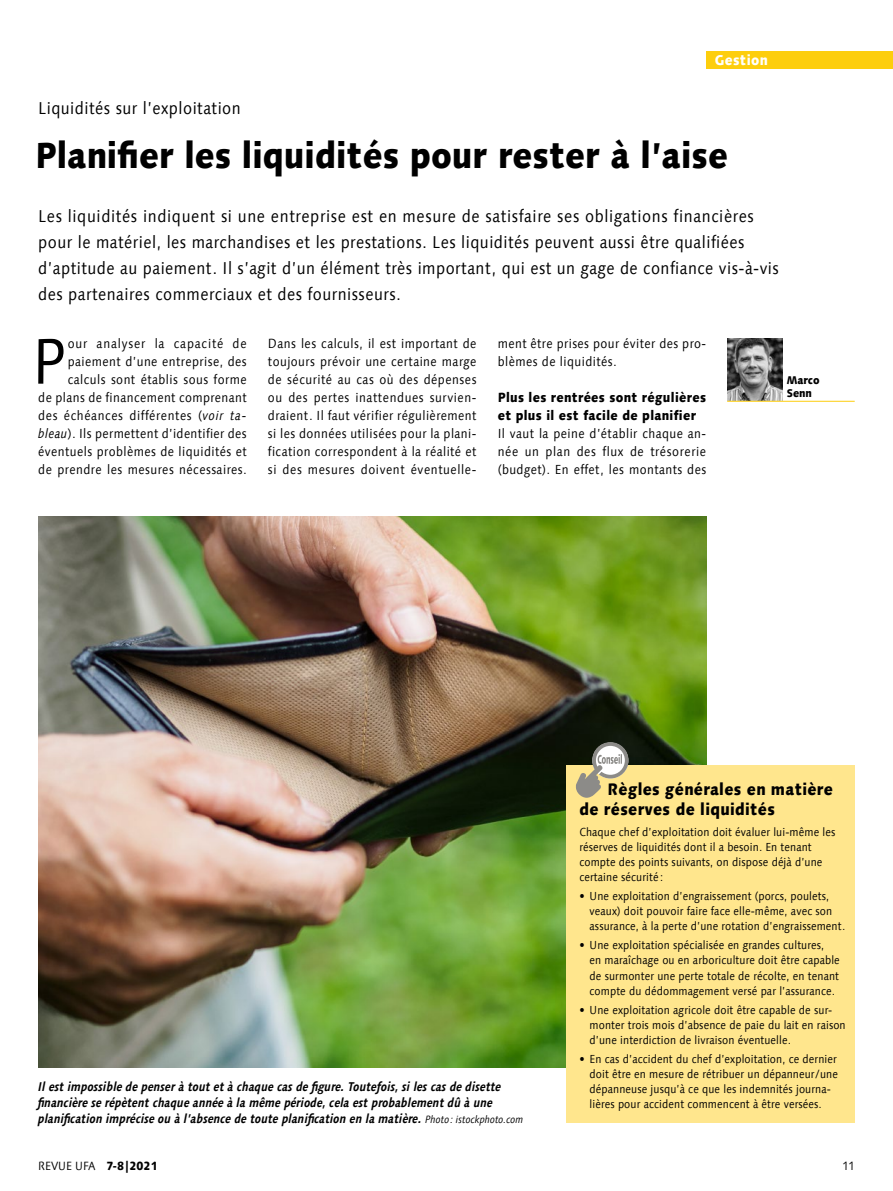
<style>
.page{position:relative;width:893px;height:1191px;background:#fff}
.page>*{position:absolute;margin:0;border:0;box-sizing:border-box;transform-origin:0 0}
.t1{font:64.2px "Linotype Syntax Com";color:#000;scale:.9 1}
.t2{font:800 36px "Linotype Syntax Com";color:#000;scale:.9 1}
.t3{font:17.25px/26.2px "Linotype Syntax Com";letter-spacing:.03em;color:#000;scale:.9 1}
.t4{font:800 16.5px/19.5px "Linotype Syntax Com";letter-spacing:.02em;color:#000;scale:.9 1}
.t5{font:800 14.25px "Linotype Syntax Com";letter-spacing:.025em;color:#fff;scale:.9 1}
.t6{font:13.2px/18px "Linotype Syntax Com";letter-spacing:.035em;color:#000;text-align:justify;scale:.9 1}
.t7{font:800 13.2px/18px "Linotype Syntax Com";letter-spacing:.025em;color:#000;scale:.9 1}
.t8{font:italic 700 12.75px/15.8px "Linotype Syntax Com";letter-spacing:.005em;color:#000;scale:.9 1}
.t9{font:12px "Linotype Syntax Com";color:#000;scale:.9 1}
.t10{font:12px "Linotype Syntax Com";color:#000;scale:.88 1}
.t11{font:11.7px/15px "Linotype Syntax Com";letter-spacing:.01em;color:#000;scale:.9 1}
.t12{font:800 11.25px/13.5px "Linotype Syntax Com";color:#000;scale:.9 1}
.s1{font-style:italic}
.s2{font-weight:400;font-size:10.5px}
.s3{font-weight:800}
</style>
<div class="page">
<img style="left:727px;top:339px;width:55px;height:62px">
<hr style="left:727px;top:401px;width:128px;height:1px;background:#fdce0d">
<img style="left:38px;top:517px;width:668px;height:551px">
<div style="left:706px;top:51px;width:187px;height:17px;background:#fdce0d"></div>
<div style="left:567px;top:766px;width:288px;height:357px;background:#ffe68d"></div>
<svg style="left:576px;top:742px;width:53px;height:55px"></svg>
<p class="t5" style="left:715px;top:51px;width:60px">Gestion</p>
<h3 class="t3" style="left:38px;top:94px;width:227px">Liquidités sur l’exploitation</h3>
<h2 class="t2" style="left:35px;top:132px;width:771px">Planifier les liquidités pour rester à l’aise</h2>
<p class="t3" style="left:38px;top:202px;width:824px">Les liquidités indiquent si une entreprise est en mesure de satisfaire ses obligations financières pour le matériel, les marchandises et les prestations. Les liquidités peuvent aussi être qualifiées d’aptitude au paiement. Il s’agit d’un élément très important, qui est un gage de confiance vis-à-vis des partenaires commerciaux et des fournisseurs.</p>
<p class="t6" style="left:38px;top:334px;width:233px;text-align:right">our analyser la capacité de paiement d’une entreprise, des calculs sont établis sous forme<br>de plans de financement comprenant des échéances différentes (<span class="s1">voir ta&shy;bleau</span>). Ils permettent d’identifier des éventuels problèmes de liquidités et de prendre les mesures nécessaires.</p>
<p class="t6" style="left:268px;top:334px;width:233px">Dans les calculs, il est important de toujours prévoir une certaine marge de sécurité au cas où des dépenses ou des pertes inattendues survien&shy;draient. Il faut vérifier régulièrement si les données utilisées pour la plani&shy;fication correspondent à la réalité et si des mesures doivent éventuelle-</p>
<h1 class="t1" style="left:32px;top:321px;width:39px">P</h1>
<p class="t6" style="left:498px;top:334px;width:233px">ment être prises pour éviter des pro&shy;blèmes de liquidités.</p>
<p class="t7" style="left:498px;top:388px;width:233px">Plus les rentrées sont régulières et plus il est facile de planifier</p>
<p class="t6" style="left:498px;top:424px;width:233px">Il vaut la peine d’établir chaque an&shy;née un plan des flux de trésorerie (budget). En effet, les montants des</p>
<p class="t12" style="left:787px;top:373px;width:38px">Marco<br>Senn</p>
<p class="t8" style="left:38px;top:1079px;width:540px">Il est impossible de penser à tout et à chaque cas de figure. Toutefois, si les cas de disette financière se répètent chaque année à la même période, cela est probablement dû à une planification imprécise ou à l’absence de toute planification en la matière. <span class="s2">Photo: istockphoto.com</span></p>
<h3 class="t4" style="left:579px;top:779px;width:283px;text-indent:28px">Règles générales en matière de réserves de liquidités</h3>
<p class="t11" style="left:579px;top:824px;width:286px">Chaque chef d’exploitation doit évaluer lui-même les réserves de liquidités dont il a besoin. En tenant compte des points suivants, on dispose déjà d’une certaine sécurité :</p>
<p class="t11" style="left:590px;top:888px;width:286px;text-indent:-10px">• Une exploitation d’engraissement (porcs, poulets, veaux) doit pouvoir faire face elle-même, avec son assurance, à la perte d’une rotation d’engraissement.</p>
<p class="t11" style="left:590px;top:937px;width:280px;text-indent:-10px">• Une exploitation spécialisée en grandes cultures,<br>en maraîchage ou en arboriculture doit être capable de surmonter une perte totale de récolte, en tenant compte du dédommagement versé par l’assurance.</p>
<p class="t11" style="left:590px;top:1002px;width:286px;text-indent:-10px">• Une exploitation agricole doit être capable de sur&shy;monter trois mois d’absence de paie du lait en raison d’une interdiction de livraison éventuelle.</p>
<p class="t11" style="left:590px;top:1051px;width:277px;text-indent:-10px">• En cas d’accident du chef d’exploitation, ce dernier doit être en mesure de rétribuer un dépanneur/une dépanneuse jusqu’à ce que les indemnités journa&shy;lières pour accident commencent à être versées.</p>
<p class="t9" style="left:38px;top:1158px;width:134px">REVUE UFA <span class="s3">7-8|2021</span></p>
<p class="t10" style="left:842px;top:1158px;width:16px">11</p>
</div>
